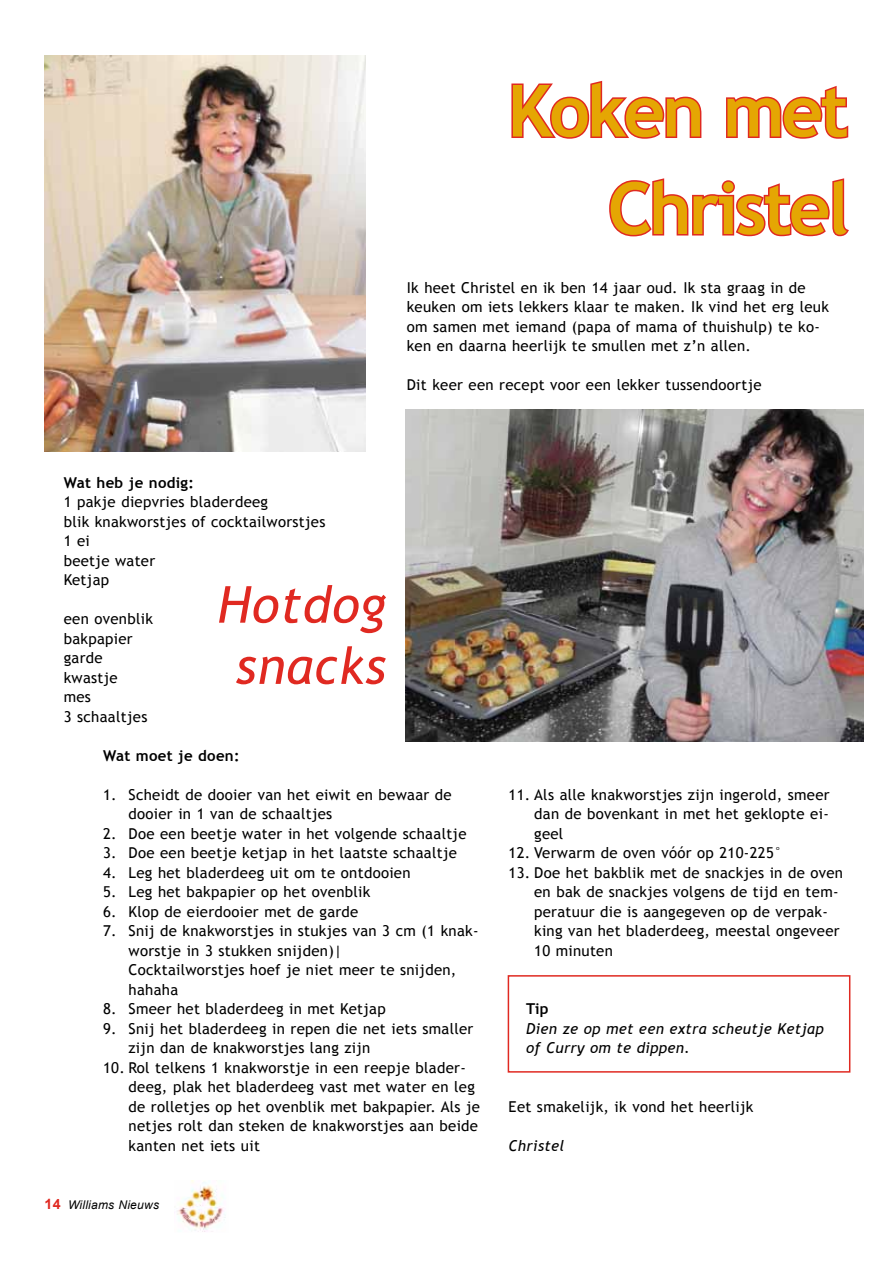
<style>
.page{position:relative;width:893px;height:1263px;background:#fff}
.page>*{position:absolute;margin:0;border:0;box-sizing:border-box;transform-origin:0 0}
.t1{font:700 72px/97.5px "Trebuchet MS";letter-spacing:-.04em;color:#e5a603;text-align:right}
.t2{font:italic 51px/61.2px "Trebuchet MS";letter-spacing:.02em;color:#e02921;text-align:center}
.t3{font:15px/19.5px "Trebuchet MS";letter-spacing:.02em;color:#000}
.t4{font:italic 15px/19.5px "Trebuchet MS";letter-spacing:.02em;color:#000}
.t5{font:700 15px "Trebuchet MS";letter-spacing:.02em;color:#000}
.t6{font:italic 12px "Arial";letter-spacing:.02em;color:#000}
.s1{font-weight:700;font-style:normal;font-size:14.25px;color:#e02921}
</style>
<div class="page">
<img style="left:174px;top:1180px;width:52px;height:52px">
<svg style="left:511px;top:80px;width:191px;height:59px"></svg>
<svg style="left:726px;top:85px;width:123px;height:54px"></svg>
<svg style="left:609px;top:178px;width:240px;height:59px"></svg>
<img style="left:44px;top:56px;width:322px;height:395px">
<img style="left:406px;top:410px;width:458px;height:332px">
<div style="left:508px;top:975px;width:342px;height:98px;border:2px solid #e02921"></div>
<h1 class="t1" style="left:508px;top:62px;width:343px">Koken met<br>Christel</h1>
<p class="t3" style="left:407px;top:278px;width:424px">Ik heet Christel en ik ben 14 jaar oud. Ik sta graag in de keuken om iets lekkers klaar te maken. Ik vind het erg leuk om samen met iemand (papa of mama of thuishulp) te ko&shy;ken en daarna heerlijk te smullen met z’n allen.</p>
<p class="t3" style="left:407px;top:375px;width:356px">Dit keer een recept voor een lekker tussendoortje</p>
<p class="t5" style="left:64px;top:473px;width:132px">Wat heb je nodig:</p>
<p class="t3" style="left:64px;top:492px;width:263px">1 pakje diepvries bladerdeeg<br>blik knakworstjes of cocktailworstjes<br>1 ei<br>beetje water<br>Ketjap</p>
<p class="t3" style="left:64px;top:609px;width:91px">een ovenblik bakpapier garde kwastje<br>mes<br>3 schaaltjes</p>
<h2 class="t2" style="left:217px;top:574px;width:170px">Hotdog snacks</h2>
<p class="t5" style="left:103px;top:746px;width:138px">Wat moet je doen:</p>
<p class="t3" style="left:129px;top:785px;width:325px;text-indent:-26px">1. Scheidt de dooier van het eiwit en bewaar de dooier in 1 van de schaaltjes</p>
<p class="t3" style="left:103px;top:824px;width:365px">2. Doe een beetje water in het volgende schaaltje</p>
<p class="t3" style="left:103px;top:843px;width:356px">3. Doe een beetje ketjap in het laatste schaaltje</p>
<p class="t3" style="left:103px;top:863px;width:309px">4. Leg het bladerdeeg uit om te ontdooien</p>
<p class="t3" style="left:103px;top:882px;width:269px">5. Leg het bakpapier op het ovenblik</p>
<p class="t3" style="left:103px;top:902px;width:257px">6. Klop de eierdooier met de garde</p>
<p class="t3" style="left:129px;top:921px;width:352px;text-indent:-26px">7. Snij de knakworstjes in stukjes van 3 cm (1 knak&shy;worstje in 3 stukken snijden)|<br>Cocktailworstjes hoef je niet meer te snijden, hahaha</p>
<p class="t3" style="left:103px;top:999px;width:284px">8. Smeer het bladerdeeg in met Ketjap</p>
<p class="t3" style="left:129px;top:1019px;width:346px;text-indent:-26px">9. Snij het bladerdeeg in repen die net iets smaller zijn dan de knakworstjes lang zijn</p>
<p class="t3" style="left:129px;top:1058px;width:353px;text-indent:-26px">10. Rol telkens 1 knakworstje in een reepje blader&shy;deeg, plak het bladerdeeg vast met water en leg de rolletjes op het ovenblik met bakpapier. Als je netjes rolt dan steken de knakworstjes aan beide kanten net iets uit</p>
<p class="t6" style="left:45px;top:1197px;width:116px"><span class="s1">14</span> Williams Nieuws</p>
<p class="t3" style="left:534px;top:785px;width:297px;text-align:justify;text-indent:-26px">11. Als alle knakworstjes zijn ingerold, smeer dan de bovenkant in met het geklopte ei&shy;geel</p>
<p class="t3" style="left:509px;top:843px;width:275px">12. Verwarm de oven vóór op 210-225°</p>
<p class="t3" style="left:534px;top:863px;width:310px;text-indent:-26px">13. Doe het bakblik met de snackjes in de oven en bak de snackjes volgens de tijd en tem&shy;peratuur die is aangegeven op de verpak&shy;king van het bladerdeeg, meestal ongeveer 10 minuten</p>
<p class="t5" style="left:526px;top:999px;width:24px">Tip</p>
<p class="t4" style="left:526px;top:1019px;width:299px">Dien ze op met een extra scheutje Ketjap of Curry om te dippen.</p>
<p class="t3" style="left:509px;top:1097px;width:246px">Eet smakelijk, ik vond het heerlijk</p>
<p class="t4" style="left:509px;top:1136px;width:57px">Christel</p>
</div>
